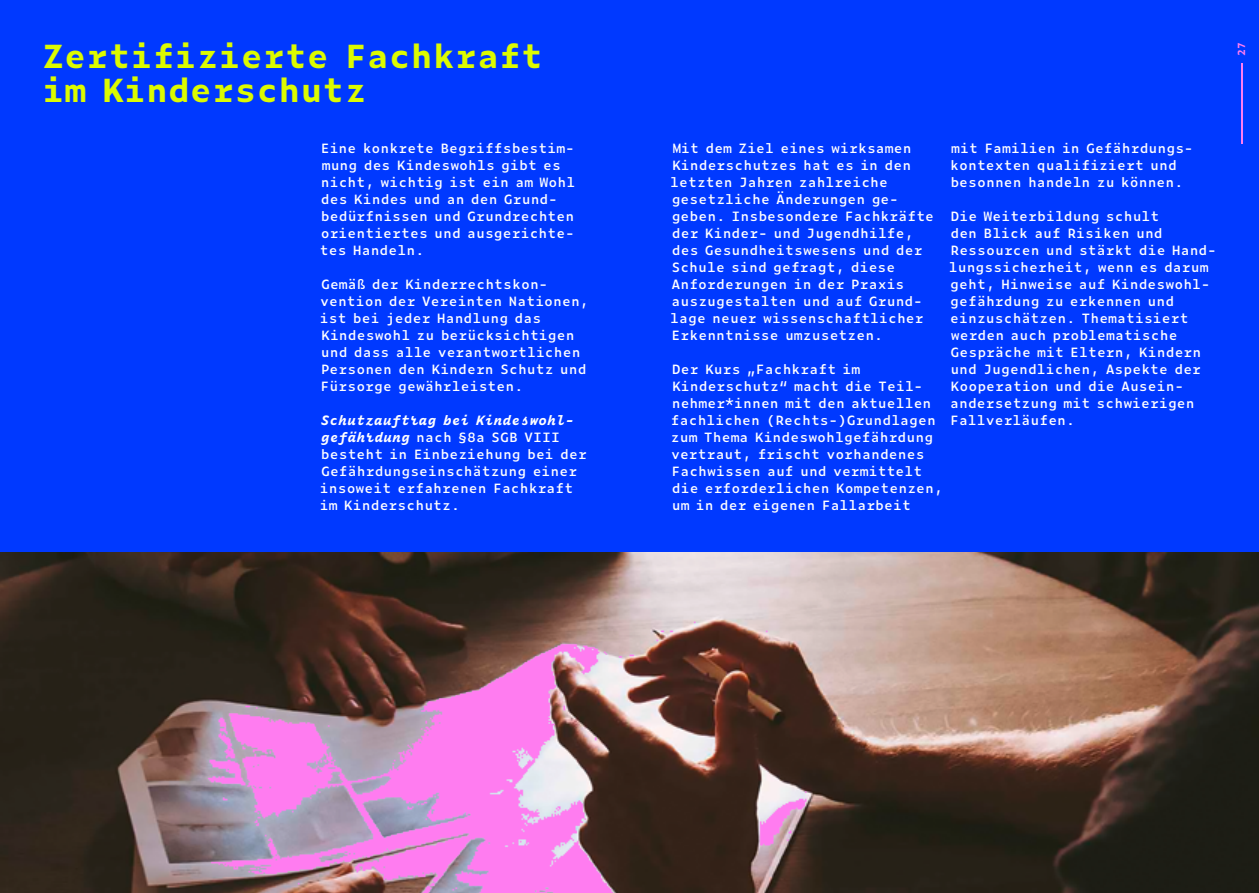
<style>
.page{position:relative;width:1259px;height:893px;background:#0039ff}
.page>*{position:absolute;margin:0;border:0;box-sizing:border-box;transform-origin:0 0}
.t1{font:700 31.5px/34px "Zeitung Mono Pro";color:#dcfb00}
.t2{font:600 12.75px/17px "Zeitung Mono Pro";color:#fff}
.t3{font:700 9.75px "Zeitung Mono Pro";color:#ff7cf0}
.s1{font-weight:700;font-style:italic}
</style>
<div class="page">
<img style="left:0;top:552px;width:1259px;height:341px">
<hr style="left:1241px;top:63px;width:2px;height:81px;background:#ff7cf0">
<h1 class="t1" style="left:43px;top:37px;width:502px">Zertifizierte Fachkraft im Kinderschutz</h1>
<p class="t2" style="left:320px;top:139px;width:257px">Eine konkrete Begriffsbestim&shy;mung des Kindeswohls gibt es nicht, wichtig ist ein am Wohl des Kindes und an den Grund&shy;bedürfnissen und Grundrechten orientiertes und ausgerichte&shy;tes Handeln.</p>
<p class="t2" style="left:320px;top:275px;width:270px">Gemäß der Kinderrechtskon&shy;vention der Vereinten Nationen, ist bei jeder Handlung das<br>Kindeswohl zu berücksichtigen und dass alle verantwortlichen<br>Personen den Kindern Schutz und<br>Fürsorge gewährleisten.</p>
<p class="t2" style="left:320px;top:411px;width:268px"><span class="s1">Schutzauftrag bei Kindeswohl&shy;gefährdung</span> nach §8a SGB VIII besteht in Einbeziehung bei der<br>Gefährdungseinschätzung einer insoweit erfahrenen Fachkraft im Kinderschutz.</p>
<p class="t3" style="left:1233px;top:56px;width:15px;rotate:-90deg">27</p>
<p class="t2" style="left:670px;top:139px;width:265px">Mit dem Ziel eines wirksamen<br>Kinderschutzes hat es in den letzten Jahren zahlreiche gesetzliche Änderungen ge&shy;geben. Insbesondere Fachkräfte der Kinder- und Jugendhilfe, des Gesundheitswesens und der<br>Schule sind gefragt, diese<br>Anforderungen in der Praxis auszugestalten und auf Grund&shy;lage neuer wissenschaftlicher<br>Erkenntnisse umzusetzen.</p>
<p class="t2" style="left:671px;top:360px;width:274px">Der Kurs „Fachkraft im<br>Kinderschutz“ macht die Teil&shy;nehmer*innen mit den aktuellen fachlichen (Rechts-)Grundlagen zum Thema Kindeswohlgefährdung vertraut, frischt vorhandenes<br>Fachwissen auf und vermittelt die erforderlichen Kompetenzen, um in der eigenen Fallarbeit</p>
<p class="t2" style="left:950px;top:139px;width:244px">mit Familien in Gefährdungs&shy;kontexten qualifiziert und besonnen handeln zu können.</p>
<p class="t2" style="left:949px;top:207px;width:269px">Die Weiterbildung schult<br>den Blick auf Risiken und<br>Ressourcen und stärkt die Hand&shy;lungssicherheit, wenn es darum geht, Hinweise auf Kindeswohl&shy;gefährdung zu erkennen und einzuschätzen. Thematisiert werden auch problematische<br>Gespräche mit Eltern, Kindern und Jugendlichen, Aspekte der<br>Kooperation und die Ausein&shy;andersetzung mit schwierigen<br>Fallverläufen.</p>
</div>
